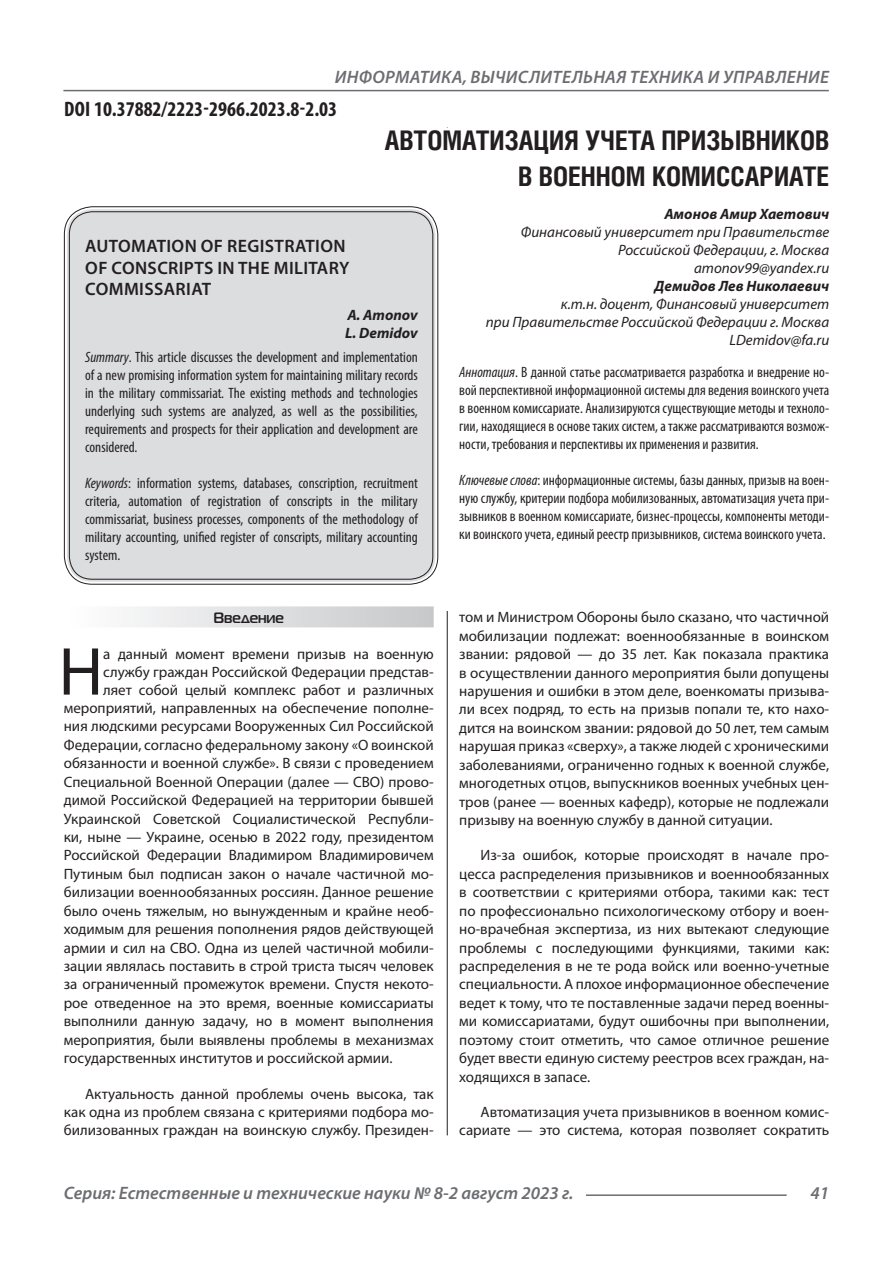
<style>
.page{position:relative;width:893px;height:1263px;background:#fff}
.page>*{position:absolute;margin:0;border:0;box-sizing:border-box;transform-origin:0 0}
.Статья_текст_первый{font:68.4px "Myriad Pro";color:#231f20}
.Статья_название{font:700 27px/36px "Helios Cond C";color:#231f20;text-align:right}
.ДОИ{font:700 condensed 21px "Myriad Pro";color:#231f20}
.t1{font:italic 600 18px "Myriad Pro";letter-spacing:.005em;color:#6c6d70}
.Статья_название_англ{font:600 18px/21.6px "Myriad Pro";letter-spacing:.02em;color:#231f20}
.Статья_текст{font:15px/18.5px "Myriad Pro";color:#231f20;text-align:justify}
.Статья_текст_первый-2{font:15px "Myriad Pro";color:#231f20}
.Статья_аннотация_анг{font:condensed 15px/18px "Myriad Pro";color:#231f20;text-align:justify}
.Статья_аннотация_тек{font:condensed 15px/18px "Myriad Pro";color:#231f20;text-align:justify}
.Статья_автор_инфо{font:italic 15px/18px "Myriad Pro";color:#231f20;text-align:right}
.Статья_автор_инфо-2{font:italic 700 15px "Myriad Pro";color:#231f20}
.Статья_автор_англ{font:italic 700 15px "Myriad Pro";color:#231f20}
.Статья_подзаголовок{font:700 15px "Magistral C";color:#231f20}
.s1{font-style:italic}
</style>
<div class="page">
<hr style="left:447px;top:128px;width:1px;height:1007px;background:#231f20">
<hr style="left:63px;top:90px;width:766px;height:1px;background:#6c6d70">
<hr style="left:586px;top:1194px;width:201px;height:2px;background:#6c6d70">
<div style="left:443px;top:128px;width:10px;height:483px;background:#fff"></div>
<div style="left:67px;top:209px;width:368px;height:373px;background:#dcdddf;border-radius:26px"></div>
<div style="left:64px;top:606px;width:370px;height:21px;background:linear-gradient(to right,#fefeff,#c6c8ca)"></div>
<p class="t1" style="left:335px;top:66px;width:496px">ИНФОРМАТИКА, ВЫЧИСЛИТЕЛЬНАЯ ТЕХНИКА И УПРАВЛЕНИЕ</p>
<p class="ДОИ" style="left:64px;top:96px;width:275px">DOI 10.37882/2223-2966.2023.8-2.03</p>
<p class="Статья_название" style="left:385px;top:122px;width:446px">АВТОМАТИЗАЦИЯ УЧЕТА ПРИЗЫВНИКОВ<br>В ВОЕННОМ КОМИССАРИАТЕ</p>
<p class="Статья_автор_инфо-2" style="left:664px;top:204px;width:166px">Амонов Амир Хаетович</p>
<p class="Статья_автор_инфо" style="left:521px;top:223px;width:310px">Финансовый университет при Правительстве<br>Российской Федерации, г. Москва</p>
<p class="Статья_автор_инфо" style="left:694px;top:259px;width:137px">amonov99@yandex.ru</p>
<p class="Статья_автор_инфо-2" style="left:655px;top:276px;width:176px">Демидов Лев Николаевич</p>
<p class="Статья_автор_инфо" style="left:486px;top:295px;width:345px">к.т.н. доцент, Финансовый университет<br>при Правительстве Российской Федерации г. Москва</p>
<p class="Статья_автор_инфо" style="left:729px;top:331px;width:101px">LDemidov@fa.ru</p>
<p class="Статья_аннотация_тек" style="left:459px;top:363px;width:371px"><span class="s1">Аннотация</span>. В данной статье рассматривается разработка и внедрение но&shy;вой перспективной информационной системы для ведения воинского учета в военном комиссариате. Анализируются существующие методы и техноло&shy;гии, находящиеся в основе таких систем, а также рассматриваются возмож&shy;ности, требования и перспективы их применения и развития.</p>
<p class="Статья_аннотация_тек" style="left:459px;top:471px;width:371px"><span class="s1">Ключевые слова</span>: информационные системы, базы данных, призыв на воен&shy;ную службу, критерии подбора мобилизованных, автоматизация учета при&shy;зывников в военном комиссариате, бизнес-процессы, компоненты методи&shy;ки воинского учета, единый реестр призывников, система воинского учета.</p>
<p class="Статья_название_англ" style="left:85px;top:235px;width:266px">AUTOMATION OF REGISTRATION<br>OF CONSCRIPTS IN THE MILITARY<br>COMMISSARIAT</p>
<p class="Статья_автор_англ" style="left:347px;top:305px;width:72px">A. Amonov</p>
<p class="Статья_автор_англ" style="left:345px;top:323px;width:74px">L. Demidov</p>
<p class="Статья_аннотация_анг" style="left:85px;top:348px;width:334px"><span class="s1">Summary</span>. This article discusses the development and implementation of a new promising information system for maintaining military records in the military commissariat. The existing methods and technologies underlying such systems are analyzed, as well as the possibilities, requirements and prospects for their application and development are considered.</p>
<p class="Статья_аннотация_анг" style="left:85px;top:474px;width:334px"><span class="s1">Keywords</span>: information systems, databases, conscription, recruitment criteria, automation of registration of conscripts in the military commissariat, business processes, components of the methodology of military accounting, unified register of conscripts, military accounting system.</p>
<p class="Статья_подзаголовок" style="left:213px;top:609px;width:72px">Введение</p>
<p class="Статья_текст_первый" style="left:59px;top:629px;width:46px">Н</p>
<p class="Статья_текст_первый-2" style="left:103px;top:644px;width:332px">а данный момент времени призыв на военную</p>
<p class="Статья_текст_первый-2" style="left:103px;top:662px;width:332px">службу граждан Российской Федерации представ-</p>
<p class="Статья_текст_первый-2" style="left:103px;top:680px;width:332px">ляет собой целый комплекс работ и различных</p>
<p class="Статья_текст_первый-2" style="left:64px;top:699px;width:371px">мероприятий, направленных на обеспечение пополне-</p>
<p class="Статья_текст_первый-2" style="left:64px;top:717px;width:371px">ния людскими ресурсами Вооруженных Сил Российской</p>
<p class="Статья_текст_первый-2" style="left:64px;top:736px;width:371px">Федерации, согласно федеральному закону «О воинской</p>
<p class="Статья_текст_первый-2" style="left:64px;top:754px;width:371px">обязанности и военной службе». В связи с проведением</p>
<p class="Статья_текст_первый-2" style="left:64px;top:772px;width:371px">Специальной Военной Операции (далее — СВО) прово-</p>
<p class="Статья_текст_первый-2" style="left:64px;top:791px;width:371px">димой Российской Федерацией на территории бывшей</p>
<p class="Статья_текст_первый-2" style="left:64px;top:809px;width:371px">Украинской Советской Социалистической Республи-</p>
<p class="Статья_текст_первый-2" style="left:64px;top:828px;width:371px">ки, ныне — Украине, осенью в 2022 году, президентом</p>
<p class="Статья_текст_первый-2" style="left:64px;top:846px;width:371px">Российской Федерации Владимиром Владимировичем</p>
<p class="Статья_текст_первый-2" style="left:64px;top:864px;width:371px">Путиным был подписан закон о начале частичной мо-</p>
<p class="Статья_текст_первый-2" style="left:64px;top:883px;width:371px">билизации военнообязанных россиян. Данное решение</p>
<p class="Статья_текст_первый-2" style="left:64px;top:901px;width:371px">было очень тяжелым, но вынужденным и крайне необ-</p>
<p class="Статья_текст_первый-2" style="left:64px;top:920px;width:371px">ходимым для решения пополнения рядов действующей</p>
<p class="Статья_текст_первый-2" style="left:64px;top:938px;width:371px">армии и сил на СВО. Одна из целей частичной мобили-</p>
<p class="Статья_текст_первый-2" style="left:64px;top:957px;width:371px">зации являлась поставить в строй триста тысяч человек</p>
<p class="Статья_текст_первый-2" style="left:64px;top:975px;width:371px">за ограниченный промежуток времени. Спустя некото-</p>
<p class="Статья_текст_первый-2" style="left:64px;top:993px;width:371px">рое отведенное на это время, военные комиссариаты</p>
<p class="Статья_текст_первый-2" style="left:64px;top:1012px;width:371px">выполнили данную задачу, но в момент выполнения</p>
<p class="Статья_текст_первый-2" style="left:64px;top:1030px;width:371px">мероприятия, были выявлены проблемы в механизмах</p>
<p class="Статья_текст_первый-2" style="left:64px;top:1049px;width:330px">государственных институтов и российской армии.</p>
<p class="Статья_текст" style="left:64px;top:1084px;width:371px;text-indent:21px">Актуальность данной проблемы очень высока, так как одна из проблем связана с критериями подбора мо&shy;билизованных граждан на воинскую службу. Президен-</p>
<p class="Статья_текст" style="left:459px;top:608px;width:371px">том и Министром Обороны было сказано, что частичной мобилизации подлежат: военнообязанные в воинском звании: рядовой — до 35 лет. Как показала практика в осуществлении данного мероприятия были допущены нарушения и ошибки в этом деле, военкоматы призыва&shy;ли всех подряд, то есть на призыв попали те, кто нахо&shy;дится на воинском звании: рядовой до 50 лет, тем самым нарушая приказ «сверху», а также людей с хроническими заболеваниями, ограниченно годных к военной службе, многодетных отцов, выпускников военных учебных цен&shy;тров (ранее — военных кафедр), которые не подлежали призыву на военную службу в данной ситуации.</p>
<p class="Статья_текст" style="left:459px;top:846px;width:371px;text-indent:21px">Из-за ошибок, которые происходят в начале про&shy;цесса распределения призывников и военнообязанных в соответствии с критериями отбора, такими как: тест по профессионально психологическому отбору и воен&shy;но-врачебная экспертиза, из них вытекают следующие проблемы с последующими функциями, такими как: распределения в не те рода войск или военно-учетные специальности. А плохое информационное обеспечение ведет к тому, что те поставленные задачи перед военны&shy;ми комиссариатами, будут ошибочны при выполнении, поэтому стоит отметить, что самое отличное решение будет ввести единую систему реестров всех граждан, на&shy;ходящихся в запасе.</p>
<p class="Статья_текст" style="left:459px;top:1102px;width:371px;text-align:right">Автоматизация учета призывников в военном комис&shy;сариате — это система, которая позволяет сократить</p>
<p class="t1" style="left:64px;top:1182px;width:511px">Серия: Естественные и технические науки № 8-2 август 2023 г.</p>
<p class="t1" style="left:810px;top:1182px;width:20px">41</p>
</div>
